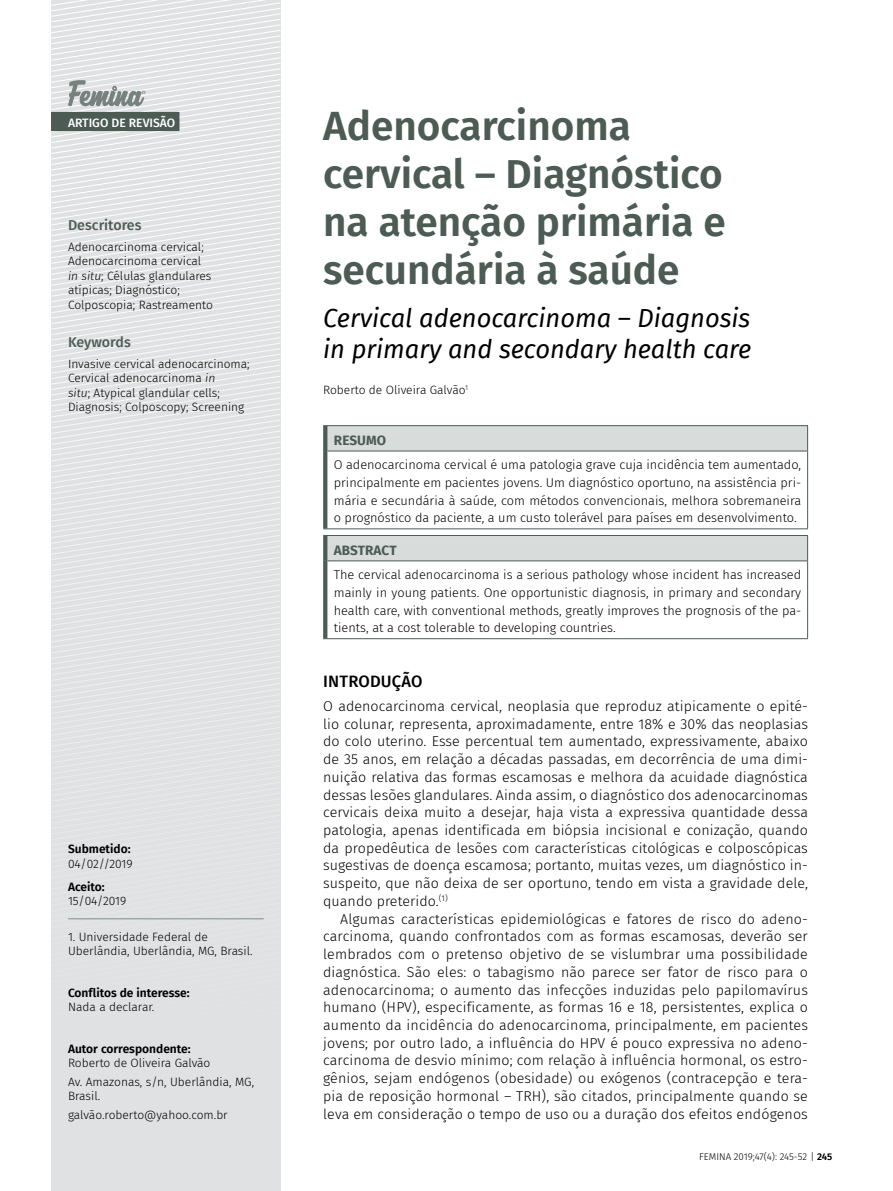
<style>
.page{position:relative;width:893px;height:1191px;background:#fff}
.page>*{position:absolute;margin:0;border:0;box-sizing:border-box;transform-origin:0 0}
.t1{font:600 40.5px/48px "Fira Sans";color:#4d5b55}
.t2{font:italic 25.5px/30.6px "Fira Sans";color:#000}
.t3{font:500 16.5px "Fira Sans";letter-spacing:.01em;color:#000}
.t4{font:300 14.25px/17.7px "Fira Sans";letter-spacing:.005em;color:#000;text-align:justify}
.t5{font:500 14.25px "Fira Sans";color:#4d5b55}
.t6{font:700 13.5px "Fira Sans";letter-spacing:.005em;color:#4d5b55}
.t7{font:300 12.75px/17.7px "Fira Sans";color:#000;text-align:justify}
.t8{font:500 12.15px "Fira Sans";color:#fff}
.t9{font:300 12px/14.4px "Fira Sans";color:#000}
.t10{font:600 12px "Fira Sans";color:#000}
.t11{font:300 9.75px "Fira Sans";color:#000}
.s1{font-style:italic}
.s2{font-weight:600}
</style>
<div class="page">
<svg style="left:51px;top:0;width:230px;height:1191px;background:#e1e2e3"></svg>
<div style="left:325px;top:425px;width:483px;height:26px;background:#d8dcda"></div>
<svg style="left:323px;top:426px;width:4px;height:25px"></svg>
<hr style="left:323px;top:425px;width:485px;height:1px;background:#4d5b55">
<svg style="left:807px;top:426px;width:1px;height:25px"></svg>
<svg style="left:323px;top:451px;width:4px;height:77px"></svg>
<hr style="left:327px;top:451px;width:481px;height:1px;background:#4d5b55">
<hr style="left:807px;top:451px;width:1px;height:77px;background:#4d5b55">
<hr style="left:323px;top:528px;width:485px;height:1px;background:#4d5b55">
<div style="left:325px;top:535px;width:483px;height:26px;background:#d8dcda"></div>
<svg style="left:323px;top:536px;width:4px;height:25px"></svg>
<hr style="left:323px;top:535px;width:485px;height:1px;background:#4d5b55">
<svg style="left:807px;top:536px;width:1px;height:24px"></svg>
<svg style="left:323px;top:561px;width:4px;height:77px"></svg>
<hr style="left:327px;top:560px;width:481px;height:1px;background:#4d5b55">
<hr style="left:807px;top:561px;width:1px;height:77px;background:#4d5b55">
<hr style="left:323px;top:638px;width:485px;height:1px;background:#4d5b55">
<hr style="left:68px;top:918px;width:196px;height:1px;background:#87918d">
<p class="t8" style="left:68px;top:113px;width:109px">ARTIGO DE REVISÃO</p>
<p class="t5" style="left:68px;top:214px;width:75px">Descritores</p>
<p class="t9" style="left:68px;top:240px;width:147px">Adenocarcinoma cervical;<br>Adenocarcinoma cervical <span class="s1">in situ</span>; Células glandulares atípicas; Diagnóstico;<br>Colposcopia; Rastreamento</p>
<p class="t5" style="left:68px;top:330px;width:64px">Keywords</p>
<p class="t9" style="left:68px;top:356px;width:183px">Invasive cervical adenocarcinoma; Cervical adenocarcinoma <span class="s1">in<br>situ</span>; Atypical glandular cells; Diagnosis; Colposcopy; Screening</p>
<p class="t10" style="left:68px;top:839px;width:64px">Submetido:</p>
<p class="t9" style="left:68px;top:856px;width:66px">04/02//2019</p>
<p class="t10" style="left:68px;top:876px;width:38px">Aceito:</p>
<p class="t9" style="left:68px;top:893px;width:60px">15/04/2019</p>
<p class="t9" style="left:68px;top:929px;width:186px">1. Universidade Federal de<br>Uberlândia, Uberlândia, MG, Brasil.</p>
<p class="t10" style="left:68px;top:982px;width:123px">Conflitos de interesse:</p>
<p class="t9" style="left:68px;top:999px;width:88px">Nada a declarar.</p>
<p class="t10" style="left:68px;top:1038px;width:124px">Autor correspondente:</p>
<p class="t9" style="left:68px;top:1053px;width:188px;line-height:18.6px">Roberto de Oliveira Galvão<br>Av. Amazonas, s/n, Uberlândia, MG,</p>
<p class="t9" style="left:68px;top:1086px;width:161px;line-height:18.6px">Brasil. galvão.roberto@yahoo.com.br</p>
<h1 class="t1" style="left:323px;top:99px;width:404px">Adenocarcinoma cervical – Diagnóstico na atenção primária e secundária à saúde</h1>
<h2 class="t2" style="left:323px;top:303px;width:430px">Cervical adenocarcinoma – Diagnosis in primary and secondary health care</h2>
<p class="t9" style="left:323px;top:382px;width:146px">Roberto de Oliveira Galvão<sup>1</sup></p>
<p class="t6" style="left:334px;top:428px;width:54px">RESUMO</p>
<p class="t7" style="left:334px;top:456px;width:469px">O adenocarcinoma cervical é uma patologia grave cuja incidência tem aumentado, principalmente em pacientes jovens. Um diagnóstico oportuno, na assistência pri&shy;mária e secundária à saúde, com métodos convencionais, melhora sobremaneira o prognóstico da paciente, a um custo tolerável para países em desenvolvimento.</p>
<p class="t6" style="left:334px;top:538px;width:64px">ABSTRACT</p>
<p class="t7" style="left:334px;top:566px;width:469px">The cervical adenocarcinoma is a serious pathology whose incident has increased mainly in young patients. One opportunistic diagnosis, in primary and secondary health care, with conventional methods, greatly improves the prognosis of the pa&shy;tients, at a cost tolerable to developing countries.</p>
<p class="t3" style="left:323px;top:668px;width:101px">INTRODUÇÃO</p>
<p class="t4" style="left:323px;top:697px;width:486px">O adenocarcinoma cervical, neoplasia que reproduz atipicamente o epité&shy;lio colunar, representa, aproximadamente, entre 18% e 30% das neoplasias do colo uterino. Esse percentual tem aumentado, expressivamente, abaixo de 35 anos, em relação a décadas passadas, em decorrência de uma dimi&shy;nuição relativa das formas escamosas e melhora da acuidade diagnóstica dessas lesões glandulares. Ainda assim, o diagnóstico dos adenocarcinomas cervicais deixa muito a desejar, haja vista a expressiva quantidade dessa patologia, apenas identificada em biópsia incisional e conização, quando da propedêutica de lesões com características citológicas e colposcópicas sugestivas de doença escamosa; portanto, muitas vezes, um diagnóstico in&shy;suspeito, que não deixa de ser oportuno, tendo em vista a gravidade dele, quando preterido.<sup>(1)</sup></p>
<p class="t4" style="left:323px;top:909px;width:486px;text-indent:17px">Algumas características epidemiológicas e fatores de risco do adeno&shy;carcinoma, quando confrontados com as formas escamosas, deverão ser lembrados com o pretenso objetivo de se vislumbrar uma possibilidade diagnóstica. São eles: o tabagismo não parece ser fator de risco para o adenocarcinoma; o aumento das infecções induzidas pelo papilomavírus humano (HPV), especificamente, as formas 16 e 18, persistentes, explica o aumento da incidência do adenocarcinoma, principalmente, em pacientes jovens; por outro lado, a influência do HPV é pouco expressiva no adeno&shy;carcinoma de desvio mínimo; com relação à influência hormonal, os estro&shy;gênios, sejam endógenos (obesidade) ou exógenos (contracepção e tera&shy;pia de reposição hormonal – TRH), são citados, principalmente quando se leva em consideração o tempo de uso ou a duração dos efeitos endógenos</p>
<p class="t11" style="left:699px;top:1149px;width:135px">FEMINA 2019;47(4): 245-52 | <span class="s2">245</span></p>
</div>
